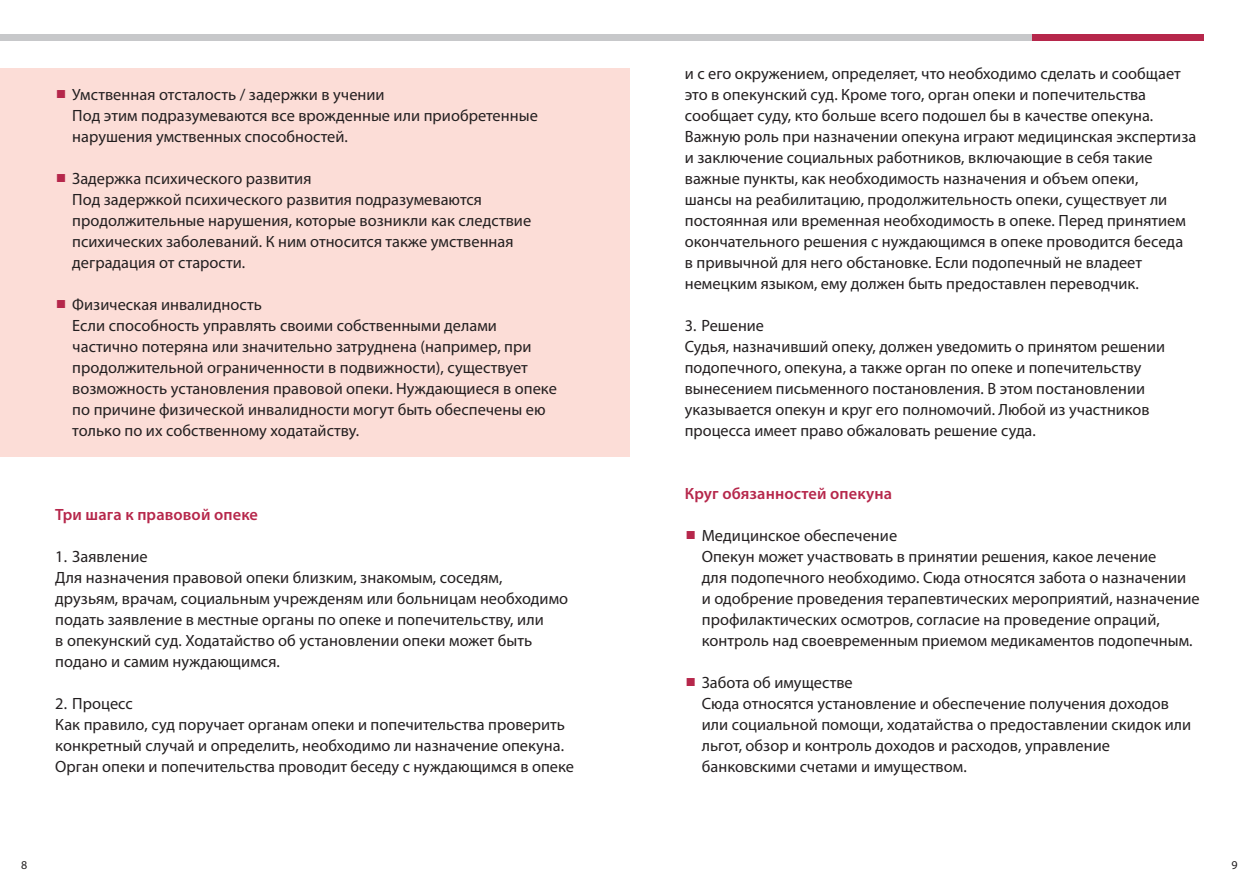
<style>
.page{position:relative;width:1259px;height:893px;background:#fff}
.page>*{position:absolute;margin:0;border:0;box-sizing:border-box;transform-origin:0 0}
.t1{font:19.95px "Prestige Elite Std";color:#b6274b}
.t2{font:16.35px/21px "Myriad Pro";color:#231f20}
.t3{font:600 16.35px "Myriad Pro";letter-spacing:.01em;color:#b6274b}
.t4{font:12px "Myriad Pro";color:#231f20}
</style>
<div class="page">
<div style="left:0;top:34px;width:629px;height:6px;background:#c7c8ca"></div>
<div style="left:1031px;top:34px;width:172px;height:6px;background:#b6274b"></div>
<div style="left:629px;top:34px;width:402px;height:6px;background:#c7c8ca"></div>
<div style="left:0;top:68px;width:629px;height:389px;background:#fcddd7"></div>
<p class="t2" style="left:72px;top:83px;width:467px">Умственная отсталость / задержки в учении<br>Под этим подразумеваются все врожденные или приобретенные нарушения умственных способностей.</p>
<p class="t2" style="left:72px;top:167px;width:460px">Задержка психического развития<br>Под задержкой психического развития подразумеваются продолжительные нарушения, которые возникли как следствие психических заболеваний. К ним относится также умственная деградация от старости.</p>
<p class="t2" style="left:72px;top:293px;width:486px">Физическая инвалидность<br>Если способность управлять своими собственными делами частично потеряна или значительно затруднена (например, при продолжительной ограниченности в подвижности), существует возможность установления правовой опеки. Нуждающиеся в опеке по причине физической инвалидности могут быть обеспечены ею только по их собственному ходатайству.</p>
<p class="t1" style="left:55px;top:83px;width:13px">■</p>
<p class="t1" style="left:55px;top:167px;width:13px">■</p>
<p class="t1" style="left:55px;top:293px;width:13px">■</p>
<p class="t3" style="left:55px;top:504px;width:204px">Три шага к правовой опеке</p>
<p class="t2" style="left:55px;top:545px;width:514px">1. Заявление<br>Для назначения правовой опеки близким, знакомым, соседям, друзьям, врачам, социальным учрежденям или больницам необходимо подать заявление в местные органы по опеке и попечительству, или<br>в опекунский суд. Ходатайство об установлении опеки может быть подано и самим нуждающимся.</p>
<p class="t2" style="left:55px;top:692px;width:520px">2. Процесс<br>Как правило, суд поручает органам опеки и попечительства проверить конкретный случай и определить, необходимо ли назначение опекуна.<br>Орган опеки и попечительства проводит беседу с нуждающимся в опеке</p>
<p class="t2" style="left:685px;top:62px;width:513px">и с его окружением, определяет, что необходимо сделать и сообщает это в опекунский суд. Кроме того, орган опеки и попечительства сообщает суду, кто больше всего подошел бы в качестве опекуна.<br>Важную роль при назначении опекуна играют медицинская экспертиза и заключение социальных работников, включающие в себя такие важные пункты, как необходимость назначения и объем опеки,<br>шансы на реабилитацию, продолжительность опеки, существует ли постоянная или временная необходимость в опеке. Перед принятием окончательного решения с нуждающимся в опеке проводится беседа<br>в привычной для него обстановке. Если подопечный не владеет немецким языком, ему должен быть предоставлен переводчик.</p>
<p class="t2" style="left:685px;top:314px;width:482px">3. Решение<br>Судья, назначивший опеку, должен уведомить о принятом решении подопечного, опекуна, а также орган по опеке и попечительству вынесением письменного постановления. В этом постановлении указывается опекун и круг его полномочий. Любой из участников процесса имеет право обжаловать решение суда.</p>
<p class="t3" style="left:685px;top:483px;width:209px">Круг обязанностей опекуна</p>
<p class="t2" style="left:702px;top:524px;width:499px">Медицинское обеспечение<br>Опекун может участвовать в принятии решения, какое лечение<br>для подопечного необходимо. Сюда относятся забота о назначении<br>и одобрение проведения терапевтических мероприятий, назначение профилактических осмотров, согласие на проведение опраций, контроль над своевременным приемом медикаментов подопечным.</p>
<p class="t2" style="left:702px;top:671px;width:491px">Забота об имуществе<br>Сюда относятся установление и обеспечение получения доходов или социальной помощи, ходатайства о предоставлении скидок или льгот, обзор и контроль доходов и расходов, управление банковскими счетами и имуществом.</p>
<p class="t1" style="left:685px;top:524px;width:13px">■</p>
<p class="t1" style="left:685px;top:671px;width:13px">■</p>
<p class="t4" style="left:21px;top:858px;width:8px">8</p>
<p class="t4" style="left:1231px;top:858px;width:8px">9</p>
</div>
